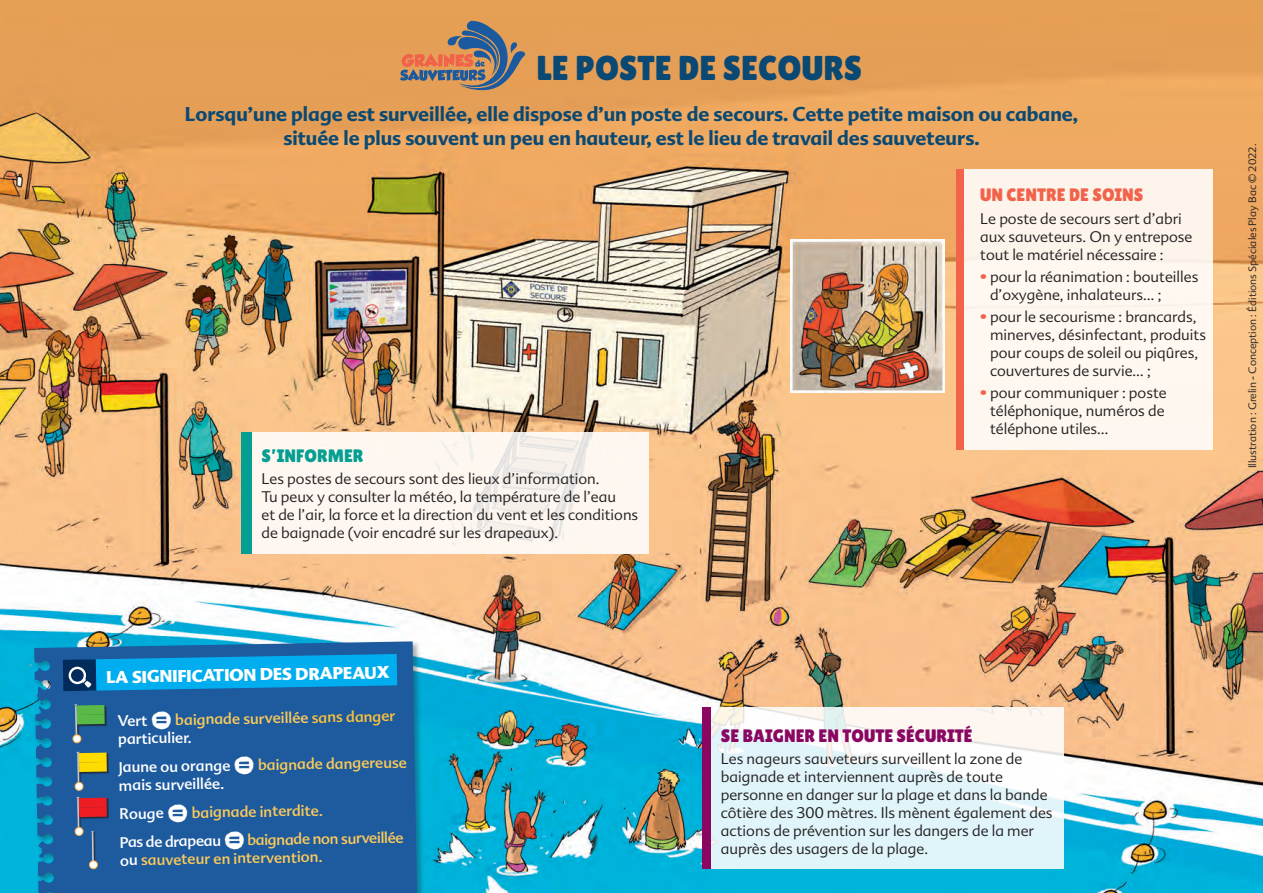
<style>
.page{position:relative;width:1263px;height:893px;background:#fff}
.page>*{position:absolute;margin:0;border:0;box-sizing:border-box;transform-origin:0 0}
.t1{font:34.5px "Lilita One";color:#0a4973}
.t2{font:700 19.5px/24px "Advert";color:#0a4973;text-align:center}
.t3{font:18px "Lilita One";color:#890661}
.t4{font:18px "Lilita One";color:#f1634b}
.t5{font:18px "Lilita One";color:#049e92}
.t6{font:900 16.65px "Advert";color:#fff}
.t7{font:300 15px/18px "Advert";color:#231f20}
.t8{font:15px/18px "Advert";color:#fbca5a}
.t9{font:15px/18px "Advert";color:#fff}
.t10{font:300 10.5px "Advert";color:#231f20}
.s1{color:#f1634b}
.s2{color:#fff}
.s3{font-family:"Ale Signs Black LL";font-size:33px;color:#fff}
.s4{color:#fcc23a}
.s5{font-family:"Ale Signs Black LL";font-size:33px}
.s6{color:#fbca5a}
</style>
<div class="page">
<img style="left:0;top:0;width:1263px;height:893px">
<img style="left:791px;top:240px;width:153px;height:153px">
<div style="left:33px;top:640px;width:394px;height:253px;background:#231f20;opacity:.35"></div>
<div style="left:34px;top:641px;width:385px;height:252px;background:#1d5a9e"></div>
<svg style="left:400px;top:19px;width:127px;height:72px;background:#ae8768"></svg>
<svg style="left:251px;top:433px;width:397px;height:121px;fill:#fef7f1"></svg>
<div style="left:241px;top:433px;width:10px;height:121px;background:#049e92"></div>
<svg style="left:711px;top:707px;width:352px;height:161px;fill:#e0f5fa"></svg>
<div style="left:703px;top:707px;width:8px;height:161px;background:#890661"></div>
<div style="left:961px;top:169px;width:252px;height:281px;background:#fef7f0"></div>
<div style="left:956px;top:169px;width:8px;height:281px;background:#f1634b"></div>
<div style="left:89px;top:861px;width:8px;height:8px;background:#fff;border-radius:50%"></div>
<div style="left:89px;top:860px;width:9px;height:9px;border:1px solid #faaa46;border-radius:50%"></div>
<svg style="left:63px;top:654px;width:334px;height:37px;background:#0798d8"></svg>
<div style="left:74px;top:705px;width:33px;height:35px;background:#231f20;opacity:.75"></div>
<svg style="left:73px;top:704px;width:32px;height:34px"></svg>
<div style="left:73px;top:735px;width:8px;height:8px;background:#fff;border-radius:50%"></div>
<div style="left:72px;top:734px;width:9px;height:9px;border:1px solid #faaa46;border-radius:50%"></div>
<div style="left:76px;top:797px;width:33px;height:36px;background:#231f20;opacity:.75"></div>
<svg style="left:75px;top:797px;width:32px;height:68px;background:#5c4f7d"></svg>
<div style="left:75px;top:827px;width:8px;height:8px;background:#fff;border-radius:50%"></div>
<div style="left:75px;top:827px;width:9px;height:9px;border:1px solid #faaa46;border-radius:50%"></div>
<div style="left:76px;top:752px;width:33px;height:36px;background:#231f20;opacity:.75"></div>
<svg style="left:75px;top:752px;width:32px;height:34px"></svg>
<div style="left:75px;top:782px;width:8px;height:8px;background:#fff;border-radius:50%"></div>
<div style="left:75px;top:782px;width:9px;height:9px;border:1px solid #faaa46;border-radius:50%"></div>
<h1 class="t1" style="left:537px;top:48px;width:327px">LE POSTE DE SECOURS</h1>
<h2 class="t2" style="left:185px;top:102px;width:895px">Lorsqu’une plage est surveillée, elle dispose d’un poste de secours. Cette petite maison ou cabane, située le plus souvent un peu en hauteur, est le lieu de travail des sauveteurs.</h2>
<p class="t5" style="left:261px;top:445px;width:104px">S’INFORMER</p>
<p class="t7" style="left:261px;top:470px;width:378px">Les postes de secours sont des lieux d’information.<br>Tu peux y consulter la météo, la température de l’eau<br>et de l’air, la force et la direction du vent et les conditions de baignade (voir encadré sur les drapeaux).</p>
<p class="t4" style="left:980px;top:185px;width:165px">UN CENTRE DE SOINS</p>
<p class="t7" style="left:980px;top:209px;width:214px">Le poste de secours sert d’abri aux sauveteurs. On y entrepose tout le matériel nécessaire :</p>
<p class="t7" style="left:990px;top:268px;width:210px;text-indent:-10px"><span class="s1">•</span> pour la réanimation : bouteilles d’oxygène, inhalateurs… ;</p>
<p class="t7" style="left:990px;top:308px;width:217px;text-indent:-10px"><span class="s1">•</span> pour le secourisme : brancards, minerves, désinfectant, produits pour coups de soleil ou piqûres, couvertures de survie… ;</p>
<p class="t7" style="left:990px;top:384px;width:178px;text-indent:-10px"><span class="s1">•</span> pour communiquer : poste téléphonique, numéros de téléphone utiles…</p>
<p class="t10" style="left:1246px;top:468px;width:326px;rotate:-90deg">Illustration : Grelin - Conception : Éditions Spéciales Play Bac © 2022.</p>
<p class="t6" style="left:106px;top:667px;width:285px;rotate:-1deg">LA SIGNIFICATION DES DRAPEAUX</p>
<p class="t8" style="left:118px;top:712px;width:279px;rotate:-1deg"><span class="s2">Vert</span> <span class="s3">a</span> baignade surveillée <span class="s4">sans danger </span><span class="s2">particulier.</span></p>
<p class="t9" style="left:118px;top:758px;width:290px;rotate:-1deg">Jaune ou orange <span class="s5">a</span> <span class="s6">baignade dangereuse </span>mais surveillée.</p>
<p class="t8" style="left:119px;top:799px;width:285px;line-height:28.5px;rotate:-1deg"><span class="s2">Rouge</span> <span class="s3">a</span> baignade interdite.<br><span class="s2">Pas de drapeau</span> <span class="s3">a</span> baignade non surveillée</p>
<p class="t8" style="left:120px;top:851px;width:204px;rotate:-1deg"><span class="s2">ou</span> sauveteur en intervention.</p>
<p class="t3" style="left:721px;top:725px;width:253px">SE BAIGNER EN TOUTE SÉCURITÉ</p>
<p class="t7" style="left:721px;top:749px;width:333px">Les nageurs sauveteurs surveillent la zone de baignade et interviennent auprès de toute personne en danger sur la plage et dans la bande côtière des 300 mètres. Ils mènent également des actions de prévention sur les dangers de la mer auprès des usagers de la plage.</p>
</div>
